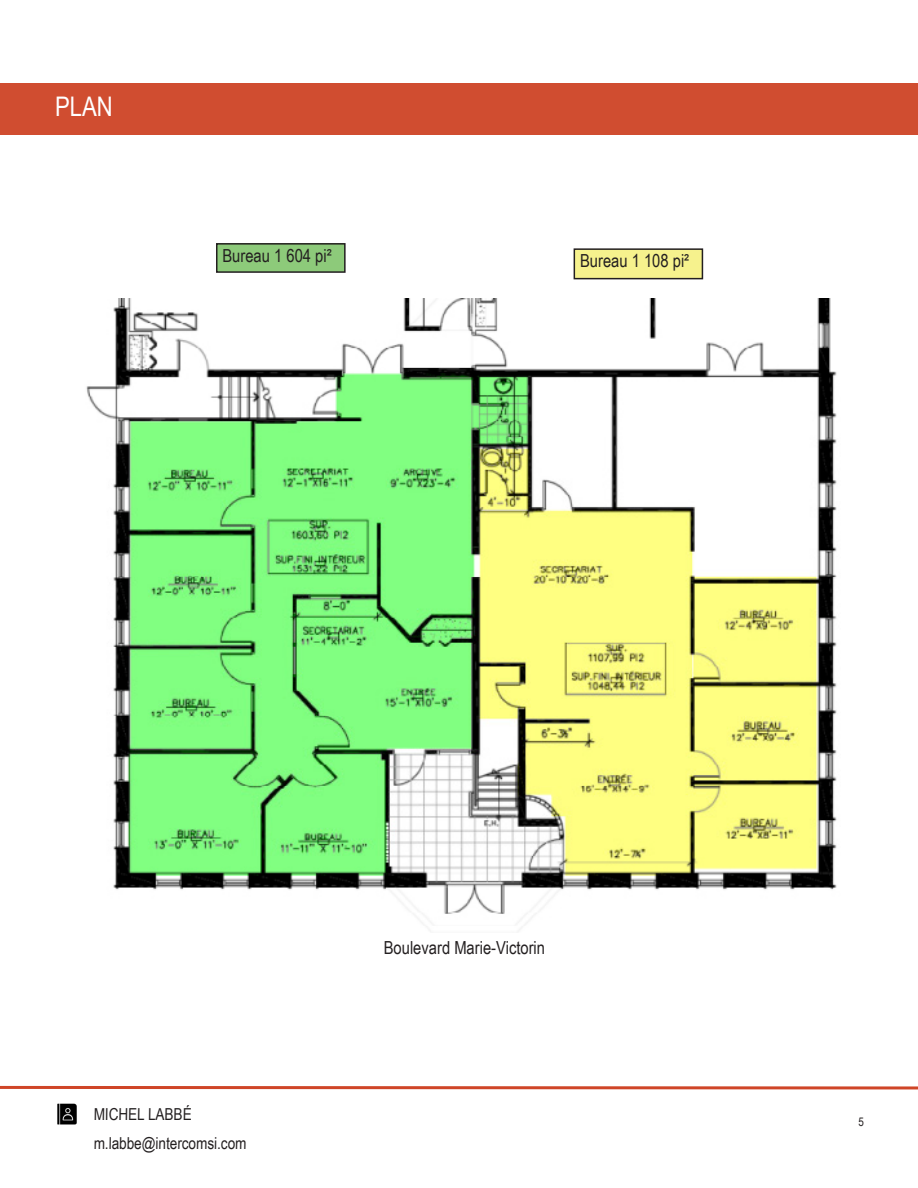
<style>
.page{position:relative;width:918px;height:1188px;background:#fff}
.page>*{position:absolute;margin:0;border:0;box-sizing:border-box;transform-origin:0 0}
.t1{font:27px "Arial Narrow";color:#fff}
.t2{font:18px "Arial Narrow";color:#231f20}
.t3{font:16.5px "Arial Narrow";color:#231f20}
.t4{font:12px "Arial Narrow";color:#231f20}
</style>
<div class="page">
<div style="left:574px;top:249px;width:128px;height:30px;background:#f6f28d"></div>
<div style="left:574px;top:248px;width:129px;height:31px;border:2px solid #231f20"></div>
<div style="left:217px;top:244px;width:128px;height:28px;background:#8dca7a"></div>
<div style="left:216px;top:243px;width:130px;height:30px;border:2px solid #231f20"></div>
<svg style="left:0;top:1085px;width:918px;height:5px"></svg>
<div style="left:0;top:83px;width:918px;height:51px;background:#d04d30"></div>
<img style="left:57px;top:1103px;width:20px;height:22px">
<img style="left:86px;top:298px;width:751px;height:632px">
<p class="t1" style="left:55px;top:87px;width:59px">PLAN</p>
<p class="t2" style="left:222px;top:242px;width:111px">Bureau 1 604 pi²</p>
<p class="t2" style="left:580px;top:247px;width:111px">Bureau 1 108 pi²</p>
<p class="t3" style="left:94px;top:1102px;width:100px">MICHEL LABBÉ</p>
<p class="t3" style="left:94px;top:1131px;width:155px">m.labbe@intercomsi.com</p>
<p class="t2" style="left:384px;top:934px;width:163px">Boulevard Marie-Victorin</p>
<p class="t4" style="left:859px;top:1113px;width:7px">5</p>
</div>
